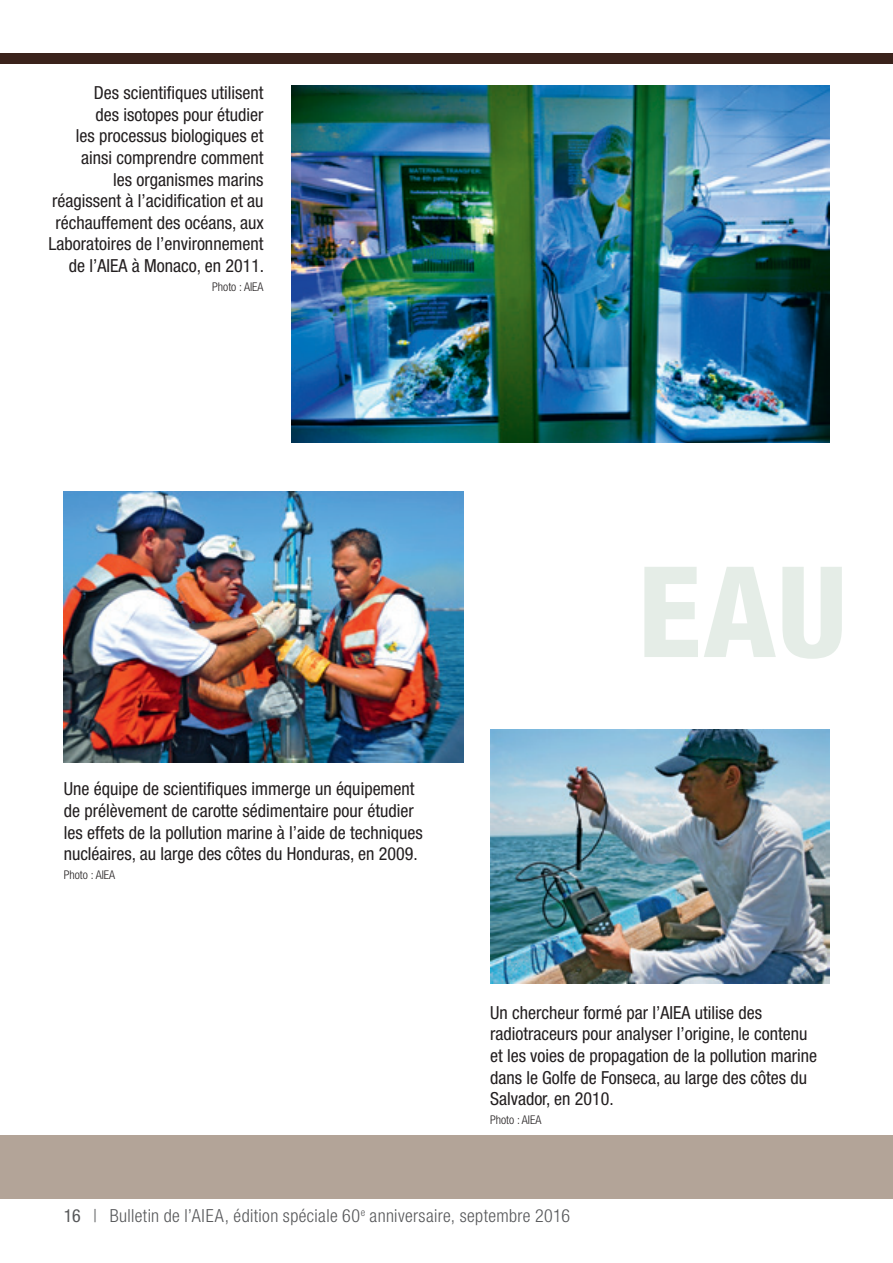
<style>
.page{position:relative;width:893px;height:1263px;background:#fff}
.page>*{position:absolute;margin:0;border:0;box-sizing:border-box;transform-origin:0 0}
.t1{font:800 condensed 126.3px "Helvetica Neue";color:#e5ede7}
.t2{font:condensed 18px/21.6px "Helvetica Neue";color:#231f20}
.t3{font:300 condensed 18px "Helvetica Neue";letter-spacing:.02em;color:#57585a}
.t4{font:300 condensed 12px "Helvetica Neue";color:#231f20}
.s1{font-weight:400}
</style>
<div class="page">
<div style="left:0;top:53px;width:893px;height:11px;background:#3a221b"></div>
<div style="left:0;top:1135px;width:893px;height:64px;background:#b3a498"></div>
<img style="left:490px;top:729px;width:339px;height:255px">
<img style="left:291px;top:85px;width:538px;height:358px">
<img style="left:64px;top:491px;width:399px;height:271px">
<p class="t2" style="left:49px;top:82px;width:217px;text-align:right">Des scientifiques utilisent<br>des isotopes pour étudier<br>les processus biologiques et ainsi comprendre comment<br>les organismes marins réagissent à l’acidification et au réchauffement des océans, aux<br>Laboratoires de l’environnement de l’AIEA à Monaco, en 2011.</p>
<p class="t4" style="left:212px;top:280px;width:53px">Photo : AIEA</p>
<p class="t2" style="left:64px;top:778px;width:361px">Une équipe de scientifiques immerge un équipement de prélèvement de carotte sédimentaire pour étudier les effets de la pollution marine à l’aide de techniques nucléaires, au large des côtes du Honduras, en 2009.</p>
<p class="t4" style="left:64px;top:868px;width:53px">Photo : AIEA</p>
<h1 class="t1" style="left:638px;top:534px;width:211px">EAU</h1>
<p class="t2" style="left:490px;top:1001px;width:329px">Un chercheur formé par l’AIEA utilise des radiotraceurs pour analyser l’origine, le contenu et les voies de propagation de la pollution marine dans le Golfe de Fonseca, au large des côtes du Salvador, en 2010.</p>
<p class="t4" style="left:490px;top:1113px;width:53px">Photo : AIEA</p>
<p class="t3" style="left:64px;top:1205px;width:508px"><span class="s1">16</span> | Bulletin de l’AIEA, édition spéciale 60<sup>e</sup> anniversaire, septembre 2016</p>
</div>
